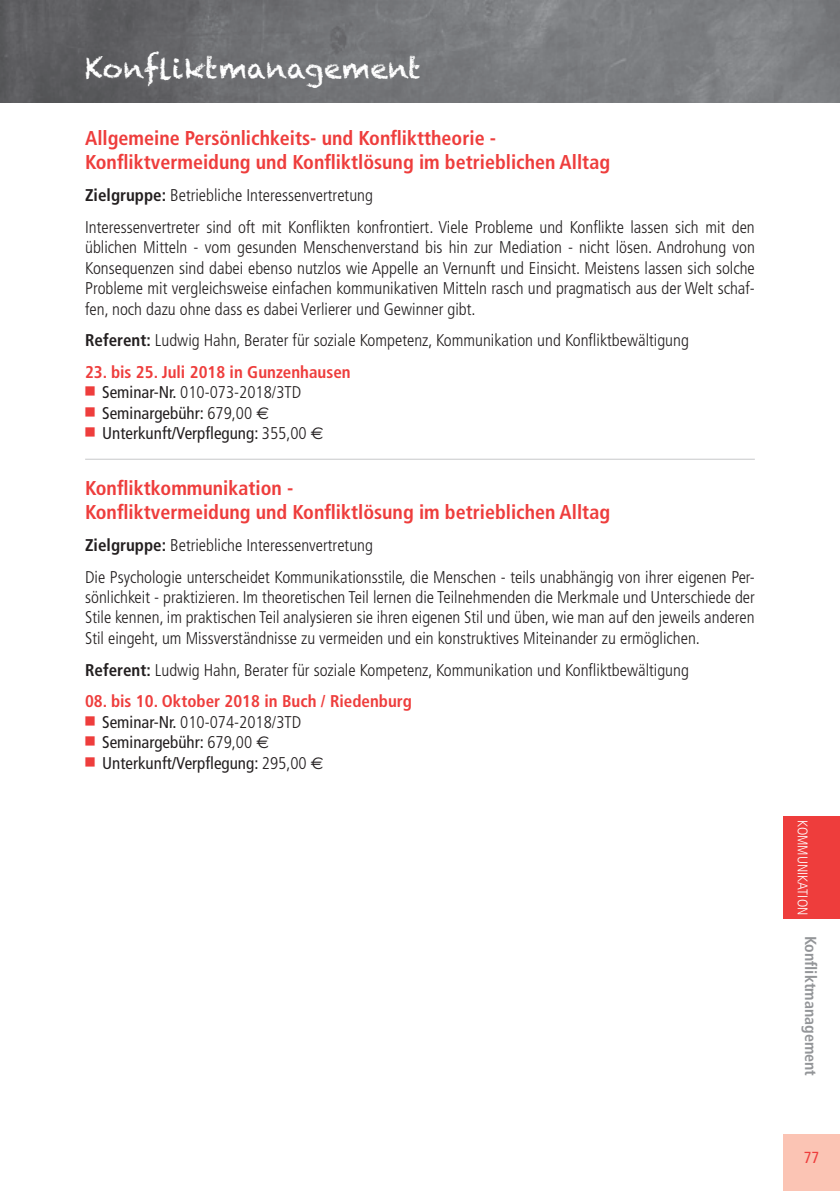
<style>
.page{position:relative;width:840px;height:1191px;background:#fff}
.page>*{position:absolute;margin:0;border:0;box-sizing:border-box;transform-origin:0 0}
.t1{font:28px "Chalkduster";color:#fff}
.t2{font:700 condensed 20px/24px "Frutiger";color:#ee3d3c}
.t3{font:300 condensed 17px/20.4px "Frutiger";color:#231f20}
.t4{font:condensed 17px "Frutiger";color:#231f20}
.t5{font:700 condensed 17px "Frutiger";color:#ee3d3c}
.t6{font:700 condensed 16px "Frutiger";color:#939598}
.t7{font:condensed 16px "Frutiger";color:#ee3d3c}
.t8{font:300 condensed 14px "Frutiger";color:#fff}
.s1{font-weight:700}
.s2{font-weight:400}
.s3{font-weight:300}
.s4{font-family:"Euro Sans";font-stretch:normal}
</style>
<div class="page">
<div style="left:782px;top:1134px;width:57px;height:57px;background:#fbc4b4"></div>
<div style="left:782px;top:816px;width:57px;height:102px;background:#ee3d3c"></div>
<hr style="left:85px;top:459px;width:669px;height:1px;background:#c7c8ca">
<img style="left:0;top:0;width:839px;height:102px">
<h1 class="t1" style="left:85px;top:52px;width:337px">Konfliktmanagement</h1>
<p class="t2" style="left:85px;top:126px;width:526px">Allgemeine Persönlichkeits- und Konflikttheorie -<br>Konfliktvermeidung und Konfliktlösung im betrieblichen Alltag</p>
<p class="t3" style="left:85px;top:180px;width:670px;line-height:31.8px"><span class="s1">Zielgruppe:</span> Betriebliche Interessenvertretung<br>Interessenvertreter sind oft mit Konflikten konfrontiert. Viele Probleme und Konflikte lassen sich mit den</p>
<p class="t3" style="left:85px;top:237px;width:671px;text-align:justify">üblichen Mitteln - vom gesunden Menschenverstand bis hin zur Mediation - nicht lösen. Androhung von Konsequenzen sind dabei ebenso nutzlos wie Appelle an Vernunft und Einsicht. Meistens lassen sich solche Probleme mit vergleichsweise einfachen kommunikativen Mitteln rasch und pragmatisch aus der Welt schaf&shy;fen, noch dazu ohne dass es dabei Verlierer und Gewinner gibt.</p>
<p class="t3" style="left:85px;top:330px;width:605px"><span class="s1">Referent:</span> Ludwig Hahn, Berater für soziale Kompetenz, Kommunikation und Konfliktbewältigung</p>
<p class="t5" style="left:85px;top:362px;width:267px">23. bis 25. Juli 2018 in Gunzenhausen</p>
<p class="t3" style="left:85px;top:383px;width:217px"><sup>■</sup> <span class="s2">Seminar-Nr.</span> 010-073-2018/3TD</p>
<p class="t4" style="left:85px;top:403px;width:185px"><sup>■</sup> Seminargebühr: <span class="s3">679,00</span> <span class="s4">E</span></p>
<p class="t4" style="left:85px;top:423px;width:240px"><sup>■</sup> Unterkunft/Verpflegung: <span class="s3">355,00</span> <span class="s4">E</span></p>
<p class="t2" style="left:85px;top:476px;width:526px">Konfliktkommunikation -<br>Konfliktvermeidung und Konfliktlösung im betrieblichen Alltag</p>
<p class="t3" style="left:85px;top:529px;width:670px;line-height:31.8px"><span class="s1">Zielgruppe:</span> Betriebliche Interessenvertretung<br>Die Psychologie unterscheidet Kommunikationsstile, die Menschen - teils unabhängig von ihrer eigenen Per-</p>
<p class="t3" style="left:85px;top:587px;width:670px;text-align:justify">sönlichkeit - praktizieren. Im theoretischen Teil lernen die Teilnehmenden die Merkmale und Unterschiede der Stile kennen, im praktischen Teil analysieren sie ihren eigenen Stil und üben, wie man auf den jeweils anderen Stil eingeht, um Missverständnisse zu vermeiden und ein konstruktives Miteinander zu ermöglichen.</p>
<p class="t3" style="left:85px;top:659px;width:605px"><span class="s1">Referent:</span> Ludwig Hahn, Berater für soziale Kompetenz, Kommunikation und Konfliktbewältigung</p>
<p class="t5" style="left:85px;top:691px;width:328px">08. bis 10. Oktober 2018 in Buch / Riedenburg</p>
<p class="t3" style="left:85px;top:712px;width:217px"><sup>■</sup> <span class="s2">Seminar-Nr.</span> 010-074-2018/3TD</p>
<p class="t4" style="left:85px;top:732px;width:185px"><sup>■</sup> Seminargebühr: <span class="s3">679,00</span> <span class="s4">E</span></p>
<p class="t4" style="left:85px;top:752px;width:240px"><sup>■</sup> Unterkunft/Verpflegung: <span class="s3">295,00</span> <span class="s4">E</span></p>
<p class="t8" style="left:810px;top:820px;width:96px;rotate:90deg">KOMMUNIKATION</p>
<p class="t6" style="left:819px;top:935px;width:142px;rotate:90deg">Konfliktmanagement</p>
<p class="t7" style="left:803px;top:1148px;width:17px">77</p>
</div>
